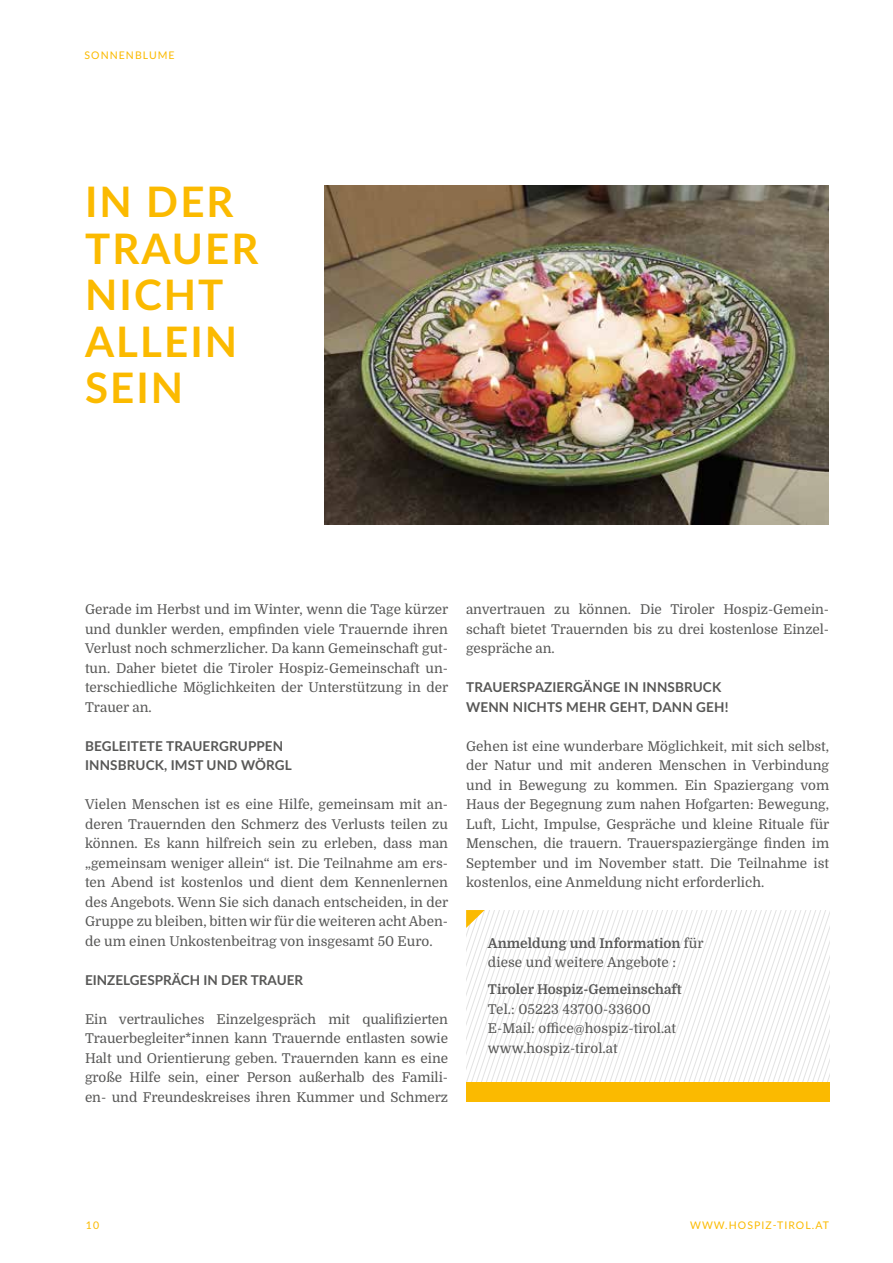
<style>
.page{position:relative;width:893px;height:1263px;background:#fff}
.page>*{position:absolute;margin:0;border:0;box-sizing:border-box;transform-origin:0 0}
.t1{font:700 42px/46.5px "Lato";letter-spacing:.05em;color:#fbba00}
.t2{font:13.5px/19.5px "Domine";color:#575756;text-align:justify}
.t3{font:700 13.5px/19.5px "Lato";letter-spacing:.01em;color:#575756}
.t4{font:700 13.5px "Domine";color:#575756}
.t5{font:10.5px "Lato";letter-spacing:.1em;color:#fbba00}
.s1{font-weight:700}
</style>
<div class="page">
<div style="left:466px;top:1082px;width:363px;height:20px;background:#fbba00"></div>
<svg style="left:466px;top:910px;width:363px;height:172px"></svg>
<img style="left:324px;top:185px;width:505px;height:340px">
<p class="t5" style="left:85px;top:47px;width:92px">SONNENBLUME</p>
<h1 class="t1" style="left:85px;top:177px;width:175px">IN DER<br>TRAUER<br>NICHT<br>ALLEIN<br>SEIN</h1>
<p class="t2" style="left:85px;top:600px;width:365px">Gerade im Herbst und im Winter, wenn die Tage kürzer und dunkler werden, empfinden viele Trauernde ihren Verlust noch schmerzlicher. Da kann Gemeinschaft gut&shy;tun. Daher bietet die Tiroler Hospiz-Gemeinschaft un&shy;terschiedliche Möglichkeiten der Unterstützung in der Trauer an.</p>
<p class="t3" style="left:85px;top:735px;width:208px">BEGLEITETE TRAUERGRUPPEN<br>INNSBRUCK, IMST UND WÖRGL</p>
<p class="t2" style="left:85px;top:795px;width:365px">Vielen Menschen ist es eine Hilfe, gemeinsam mit an&shy;deren Trauernden den Schmerz des Verlusts teilen zu können. Es kann hilfreich sein zu erleben, dass man „gemeinsam weniger allein“ ist. Die Teilnahme am ers&shy;ten Abend ist kostenlos und dient dem Kennenlernen des Angebots. Wenn Sie sich danach entscheiden, in der Gruppe zu bleiben, bitten wir für die weiteren acht Aben&shy;de um einen Unkostenbeitrag von insgesamt 50 Euro.</p>
<p class="t3" style="left:85px;top:969px;width:220px">EINZELGESPRÄCH IN DER TRAUER</p>
<p class="t2" style="left:85px;top:1009px;width:365px">Ein vertrauliches Einzelgespräch mit qualifizierten Trauerbegleiter*innen kann Trauernde entlasten sowie Halt und Orientierung geben. Trauernden kann es eine große Hilfe sein, einer Person außerhalb des Famili&shy;en- und Freundeskreises ihren Kummer und Schmerz</p>
<p class="t2" style="left:466px;top:600px;width:365px">anvertrauen zu können. Die Tiroler Hospiz-Gemein&shy;schaft bietet Trauernden bis zu drei kostenlose Einzel&shy;gespräche an.</p>
<p class="t3" style="left:466px;top:677px;width:264px">TRAUERSPAZIERGÄNGE IN INNSBRUCK<br>WENN NICHTS MEHR GEHT, DANN GEH!</p>
<p class="t2" style="left:466px;top:736px;width:365px">Gehen ist eine wunderbare Möglichkeit, mit sich selbst, der Natur und mit anderen Menschen in Verbindung und in Bewegung zu kommen. Ein Spaziergang vom Haus der Begegnung zum nahen Hofgarten: Bewegung, Luft, Licht, Impulse, Gespräche und kleine Rituale für Menschen, die trauern. Trauerspaziergänge finden im September und im November statt. Die Teilnahme ist kostenlos, eine Anmeldung nicht erforderlich.</p>
<p class="t2" style="left:488px;top:933px;width:217px"><span class="s1">Anmeldung und Information</span> für diese und weitere Angebote :</p>
<p class="t4" style="left:488px;top:982px;width:195px">Tiroler Hospiz-Gemeinschaft</p>
<p class="t2" style="left:488px;top:999px;width:190px;text-align:left">Tel.: 05223 43700-33600<br>E-Mail: office@hospiz-tirol.at www.hospiz-tirol.at</p>
<p class="t5" style="left:86px;top:1217px;width:15px">10</p>
<p class="t5" style="left:690px;top:1217px;width:140px">WWW.HOSPIZ-TIROL.AT</p>
</div>
